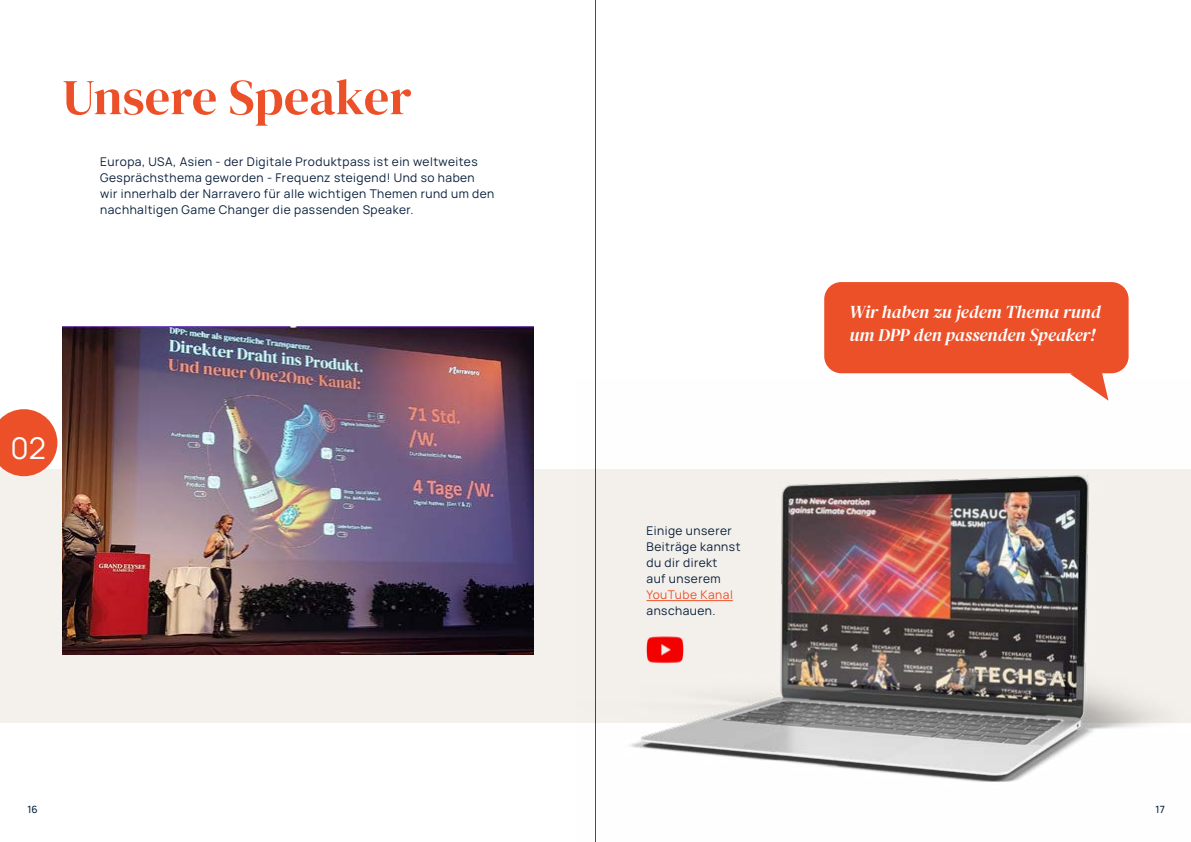
<style>
.page{position:relative;width:1191px;height:842px;background:#fff}
.page>*{position:absolute;margin:0;border:0;box-sizing:border-box;transform-origin:0 0}
.t1{font:50px "DM Serif Display";letter-spacing:.005em;color:#ec5029}
.t2{font:30px "Manrope";color:#fff}
.t3{font:italic 18px/23px "DM Serif Display";color:#fff}
.t4{font:12px/16px "Manrope";letter-spacing:.04em;color:#061d39}
.t5{font:12px "Manrope";letter-spacing:.04em;color:#ec5029}
.t6{font:500 10px "Manrope";color:#061d39}
</style>
<div class="page">
<div style="left:0;top:470px;width:1191px;height:253px;background:#f4f1ec"></div>
<img style="left:62px;top:326px;width:471px;height:329px">
<img style="left:576px;top:399px;width:615px;height:383px">
<svg style="left:0;top:409px;width:57px;height:67px;background:#ee6b4a"></svg>
<img style="left:638px;top:622px;width:53px;height:54px">
<hr style="left:595px;top:0;width:1px;height:842px;background:#000">
<div style="left:824px;top:282px;width:304px;height:91px;background:#ec5029;border-radius:17px"></div>
<svg style="left:1069px;top:373px;width:39px;height:28px"></svg>
<hr style="left:646px;top:600px;width:87px;height:1px;background:#ec5029">
<h1 class="t1" style="left:62px;top:68px;width:351px">Unsere Speaker</h1>
<p class="t4" style="left:100px;top:153px;width:395px">Europa, USA, Asien - der Digitale Produktpass ist ein weltweites Gesprächsthema geworden - Frequenz steigend! Und so haben wir innerhalb der Narravero für alle wichtigen Themen rund um den nachhaltigen Game Changer die passenden Speaker.</p>
<h2 class="t2" style="left:11px;top:426px;width:37px">02</h2>
<p class="t4" style="left:646px;top:522px;width:95px">Einige unserer<br>Beiträge kannst du dir direkt<br>auf unserem</p>
<p class="t5" style="left:646px;top:586px;width:88px">YouTube Kanal</p>
<p class="t4" style="left:646px;top:602px;width:70px">anschauen.</p>
<h3 class="t3" style="left:849px;top:301px;width:253px">Wir haben zu jedem Thema rund um DPP den passenden Speaker!</h3>
<p class="t6" style="left:27px;top:802px;width:12px">16</p>
<p class="t6" style="left:1155px;top:802px;width:11px">17</p>
</div>
